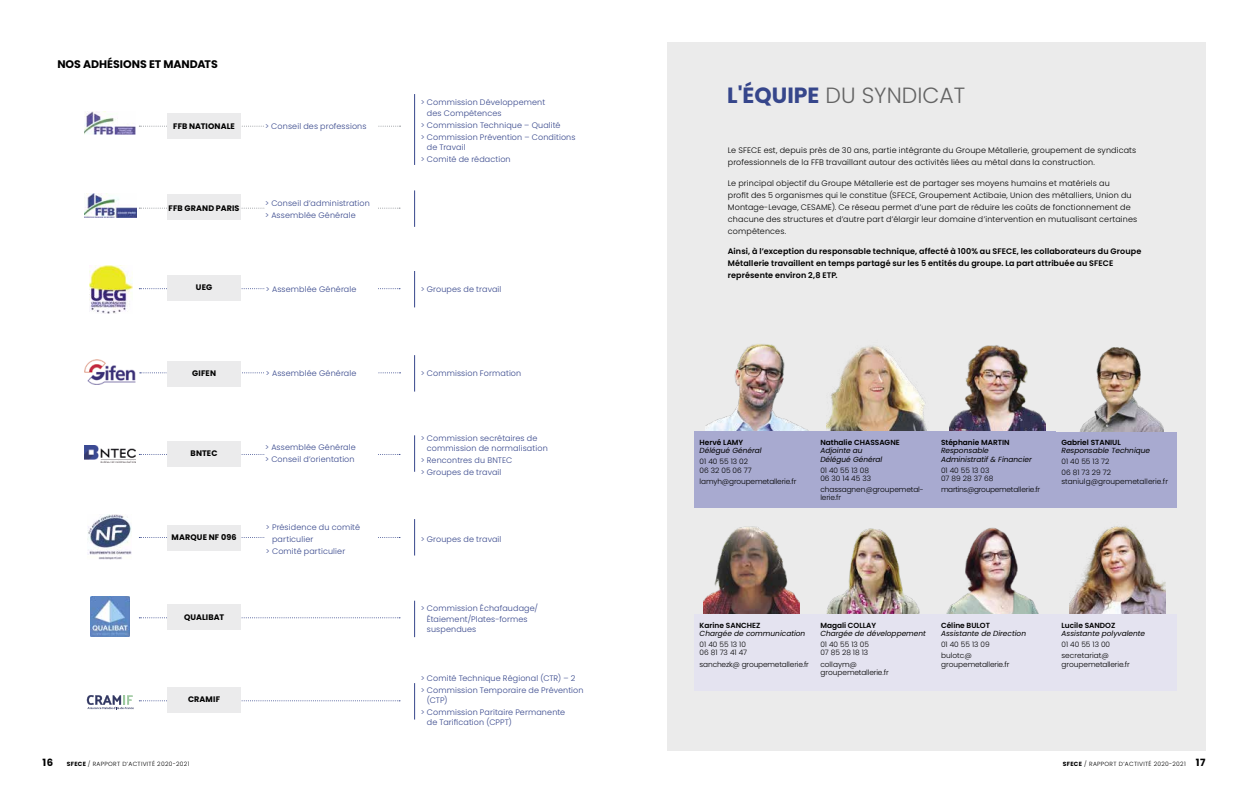
<style>
.page{position:relative;width:1248px;height:794px;background:#fff}
.page>*{position:absolute;margin:0;border:0;box-sizing:border-box;transform-origin:0 0}
.t1{font:300 22px "Poppins";color:#636363}
.t2{font:700 11px "Poppins";letter-spacing:-.005em;color:#000}
.t3{font:700 10px "Poppins";color:#000}
.t4{font:300 8px/12px "Poppins";letter-spacing:.015em;color:#36468b}
.t5{font:300 8px/12px "Poppins";letter-spacing:.015em;color:#000}
.t6{font:600 8px/12px "Poppins";letter-spacing:.015em;color:#000}
.t7{font:700 8px "Poppins";letter-spacing:.01em;color:#000}
.t8{font:300 7.4px/8.3px "Poppins";color:#000}
.t9{font:italic 7.4px/8.3px "Poppins";color:#000}
.t10{font:600 7.4px "Poppins";color:#000}
.t11{font:300 7.4px "Poppins";letter-spacing:-.02em;color:#000}
.t12{font:300 7.4px "Poppins";letter-spacing:-.04em;color:#000}
.t13{font:300 6px "Poppins";letter-spacing:.05em;color:#000}
.s1{font-weight:700;color:#36468b}
.s2{font-weight:700}
.s3{font-weight:700;font-size:10px}
</style>
<div class="page">
<div style="left:666px;top:43px;width:539px;height:708px;background:#ebebeb"></div>
<svg style="left:139px;top:126px;width:261px;height:1px"></svg>
<svg style="left:139px;top:208px;width:261px;height:1px"></svg>
<svg style="left:139px;top:288px;width:261px;height:1px"></svg>
<svg style="left:140px;top:372px;width:260px;height:1px"></svg>
<svg style="left:139px;top:454px;width:261px;height:1px"></svg>
<svg style="left:139px;top:537px;width:261px;height:1px"></svg>
<svg style="left:139px;top:617px;width:261px;height:1px"></svg>
<hr style="left:414px;top:94px;width:1px;height:71px;background:#36468b">
<hr style="left:414px;top:190px;width:1px;height:37px;background:#36468b">
<hr style="left:414px;top:271px;width:1px;height:36px;background:#36468b">
<hr style="left:414px;top:355px;width:1px;height:36px;background:#36468b">
<hr style="left:414px;top:435px;width:1px;height:37px;background:#36468b">
<hr style="left:414px;top:519px;width:1px;height:36px;background:#36468b">
<hr style="left:414px;top:600px;width:1px;height:37px;background:#36468b">
<hr style="left:414px;top:683px;width:1px;height:36px;background:#36468b">
<div style="left:167px;top:114px;width:74px;height:25px;background:#ebebec"></div>
<div style="left:167px;top:194px;width:74px;height:26px;background:#ebebec"></div>
<div style="left:167px;top:275px;width:74px;height:25px;background:#ebebec"></div>
<div style="left:167px;top:361px;width:74px;height:26px;background:#ebebec"></div>
<div style="left:167px;top:441px;width:74px;height:26px;background:#ebebec"></div>
<div style="left:167px;top:525px;width:74px;height:26px;background:#ebebec"></div>
<div style="left:167px;top:604px;width:74px;height:26px;background:#ebebec"></div>
<div style="left:167px;top:687px;width:74px;height:25px;background:#ebebec"></div>
<img style="left:85px;top:194px;width:51px;height:24px">
<img style="left:85px;top:112px;width:51px;height:23px">
<img style="left:90px;top:265px;width:43px;height:48px">
<img style="left:85px;top:359px;width:51px;height:26px">
<img style="left:85px;top:445px;width:50px;height:17px">
<img style="left:88px;top:515px;width:43px;height:45px">
<img style="left:90px;top:596px;width:39px;height:41px">
<svg style="left:87px;top:695px;width:313px;height:14px"></svg>
<img style="left:705px;top:344px;width:106px;height:88px">
<img style="left:949px;top:345px;width:96px;height:87px">
<img style="left:1079px;top:347px;width:84px;height:85px">
<img style="left:946px;top:527px;width:93px;height:87px">
<img style="left:703px;top:526px;width:96px;height:88px">
<img style="left:826px;top:346px;width:102px;height:86px">
<img style="left:826px;top:528px;width:94px;height:86px">
<div style="left:694px;top:432px;width:120px;height:76px;background:#a8aad0"></div>
<div style="left:935px;top:432px;width:121px;height:76px;background:#a8aad0"></div>
<div style="left:694px;top:614px;width:120px;height:76px;background:#e4e3f0"></div>
<div style="left:814px;top:432px;width:121px;height:76px;background:#a8aad0"></div>
<div style="left:1055px;top:432px;width:121px;height:76px;background:#a8aad0"></div>
<div style="left:935px;top:614px;width:121px;height:76px;background:#e4e3f0"></div>
<div style="left:814px;top:614px;width:121px;height:76px;background:#e4e3f0"></div>
<img style="left:1069px;top:526px;width:96px;height:88px">
<div style="left:1055px;top:614px;width:121px;height:76px;background:#e4e3f0"></div>
<div style="left:266px;top:275px;width:112px;height:25px;background:#fff"></div>
<div style="left:266px;top:359px;width:112px;height:25px;background:#fff"></div>
<div style="left:265px;top:432px;width:113px;height:40px;background:#fff"></div>
<div style="left:266px;top:505px;width:112px;height:64px;background:#fff"></div>
<div style="left:265px;top:112px;width:113px;height:26px;background:#fff"></div>
<div style="left:265px;top:197px;width:113px;height:27px;background:#fff"></div>
<h2 class="t2" style="left:57px;top:58px;width:162px">NOS ADHÉSIONS ET MANDATS</h2>
<p class="t7" style="left:173px;top:121px;width:63px">FFB NATIONALE</p>
<p class="t4" style="left:265px;top:120px;width:103px">&gt; Conseil des professions</p>
<p class="t7" style="left:169px;top:204px;width:72px">FFB GRAND PARIS</p>
<p class="t7" style="left:196px;top:282px;width:18px">UEG</p>
<p class="t4" style="left:265px;top:197px;width:106px">&gt; Conseil d’administration &gt; Assemblée Générale</p>
<p class="t4" style="left:266px;top:283px;width:92px">&gt; Assemblée Générale</p>
<p class="t7" style="left:192px;top:369px;width:25px">GIFEN</p>
<p class="t7" style="left:191px;top:449px;width:28px">BNTEC</p>
<p class="t7" style="left:172px;top:533px;width:66px">MARQUE NF 096</p>
<p class="t7" style="left:184px;top:612px;width:41px">QUALIBAT</p>
<p class="t4" style="left:266px;top:367px;width:92px">&gt; Assemblée Générale</p>
<p class="t4" style="left:265px;top:441px;width:92px">&gt; Assemblée Générale &gt; Conseil d’orientation</p>
<p class="t4" style="left:266px;top:521px;width:96px">&gt; Présidence du comité</p>
<p class="t4" style="left:272px;top:533px;width:43px">particulier</p>
<p class="t4" style="left:266px;top:545px;width:81px">&gt; Comité particulier</p>
<p class="t7" style="left:188px;top:694px;width:34px">CRAMIF</p>
<p class="t4" style="left:427px;top:98px;width:120px;line-height:10px;text-indent:-6px">&gt; Commission Développement des Compétences</p>
<p class="t4" style="left:421px;top:119px;width:156px">&gt; Commission Technique – Qualité<br>&gt; Commission Prévention – Conditions</p>
<p class="t4" style="left:421px;top:141px;width:91px;text-indent:6px">de Travail<br>&gt; Comité de rédaction</p>
<p class="t4" style="left:421px;top:283px;width:82px">&gt; Groupes de travail</p>
<p class="t4" style="left:421px;top:367px;width:102px">&gt; Commission Formation</p>
<p class="t4" style="left:427px;top:433px;width:122px;line-height:10px;text-indent:-6px">&gt; Commission secrétaires de commission de normalisation</p>
<p class="t4" style="left:421px;top:454px;width:93px">&gt; Rencontres du BNTEC &gt; Groupes de travail</p>
<p class="t4" style="left:421px;top:533px;width:82px">&gt; Groupes de travail</p>
<p class="t4" style="left:427px;top:604px;width:113px;line-height:10px;text-indent:-6px">&gt; Commission Échafaudage/<br>Étaiement/Plates-formes suspendues</p>
<p class="t4" style="left:421px;top:672px;width:164px">&gt; Comité Technique Régional (CTR) – 2<br>&gt; Commission Temporaire de Prévention</p>
<p class="t4" style="left:421px;top:694px;width:146px;text-indent:6px">(CTP)<br>&gt; Commission Paritaire Permanente</p>
<p class="t4" style="left:427px;top:716px;width:87px">de Tarification (CPPT)</p>
<h1 class="t1" style="left:727px;top:82px;width:239px"><span class="s1">L'ÉQUIPE</span> DU SYNDICAT</h1>
<p class="t5" style="left:727px;top:144px;width:410px">Le SFECE est, depuis près de 30 ans, partie intégrante du Groupe Métallerie, groupement de syndicats professionnels de la FFB travaillant autour des activités liées au métal dans la construction.</p>
<p class="t5" style="left:727px;top:177px;width:411px">Le principal objectif du Groupe Métallerie est de partager ses moyens humains et matériels au<br>profit des 5 organismes qui le constitue (SFECE, Groupement Actibaie, Union des métalliers, Union du Montage-Levage, CESAME). Ce réseau permet d’une part de réduire les coûts de fonctionnement de chacune des structures et d’autre part d’élargir leur domaine d’intervention en mutualisant certaines compétences.</p>
<p class="t6" style="left:727px;top:245px;width:415px">Ainsi, à l’exception du responsable technique, affecté à 100% au SFECE, les collaborateurs du Groupe<br>Métallerie travaillent en temps partagé sur les 5 entités du groupe. La part attribuée au SFECE représente environ 2,8 ETP.</p>
<p class="t10" style="left:699px;top:438px;width:45px">Hervé LAMY</p>
<p class="t9" style="left:699px;top:447px;width:64px">Délégué Général</p>
<p class="t8" style="left:699px;top:457px;width:54px">01 40 55 13 02<br>06 32 05 06 77</p>
<p class="t11" style="left:699px;top:477px;width:98px">lamyh@groupemetallerie.fr</p>
<p class="t10" style="left:820px;top:438px;width:81px">Nathalie CHASSAGNE</p>
<p class="t9" style="left:820px;top:447px;width:64px">Adjointe au<br>Délégué Général</p>
<p class="t8" style="left:820px;top:466px;width:52px">01 40 55 13 08<br>06 30 14 45 33</p>
<p class="t8" style="left:820px;top:485px;width:105px">chassagnen@groupemetal&shy;lerie.fr</p>
<p class="t10" style="left:940px;top:438px;width:70px">Stéphanie MARTIN</p>
<p class="t9" style="left:940px;top:447px;width:92px">Responsable<br>Administratif &amp; Financier</p>
<p class="t8" style="left:940px;top:466px;width:54px">01 40 55 13 03<br>07 89 28 37 68</p>
<p class="t12" style="left:940px;top:485px;width:101px">martins@groupemetallerie.fr</p>
<p class="t10" style="left:1061px;top:438px;width:61px">Gabriel STANIUL</p>
<p class="t9" style="left:1061px;top:447px;width:90px">Responsable Technique</p>
<p class="t8" style="left:1061px;top:456px;width:51px;line-height:11.1px">01 40 55 13 72<br>06 81 73 29 72</p>
<p class="t8" style="left:1061px;top:477px;width:108px">staniulg@groupemetallerie.fr</p>
<p class="t10" style="left:699px;top:621px;width:62px">Karine SANCHEZ</p>
<p class="t9" style="left:699px;top:629px;width:107px">Chargée de communication</p>
<p class="t8" style="left:699px;top:640px;width:49px">01 40 55 13 10<br>06 81 73 41 47</p>
<p class="t11" style="left:699px;top:659px;width:111px">sanchezk@ groupemetallerie.fr</p>
<p class="t10" style="left:820px;top:621px;width:57px">Magali COLLAY</p>
<p class="t9" style="left:820px;top:629px;width:107px">Chargée de développement</p>
<p class="t8" style="left:820px;top:640px;width:50px">01 40 55 13 05<br>07 85 28 18 13</p>
<p class="t8" style="left:820px;top:660px;width:70px">collaym@ groupemetallerie.fr</p>
<p class="t10" style="left:940px;top:621px;width:50px">Céline BULOT</p>
<p class="t9" style="left:940px;top:629px;width:86px">Assistante de Direction</p>
<p class="t8" style="left:940px;top:639px;width:50px;line-height:11.1px">01 40 55 13 09 bulotc@</p>
<p class="t11" style="left:940px;top:659px;width:70px">groupemetallerie.fr</p>
<p class="t10" style="left:1061px;top:621px;width:55px">Lucile SANDOZ</p>
<p class="t9" style="left:1061px;top:629px;width:85px">Assistante polyvalente</p>
<p class="t8" style="left:1061px;top:639px;width:50px;line-height:11.1px">01 40 55 13 00 secretariat@</p>
<p class="t11" style="left:1061px;top:659px;width:70px">groupemetallerie.fr</p>
<p class="t3" style="left:43px;top:756px;width:12px">16</p>
<p class="t13" style="left:67px;top:760px;width:124px"><span class="s2">SFECE</span> / RAPPORT D’ACTIVITÉ 2020-2021</p>
<p class="t13" style="left:1062px;top:760px;width:144px"><span class="s2">SFECE</span> / RAPPORT D’ACTIVITÉ 2020-2021 <span class="s3">17</span></p>
</div>
